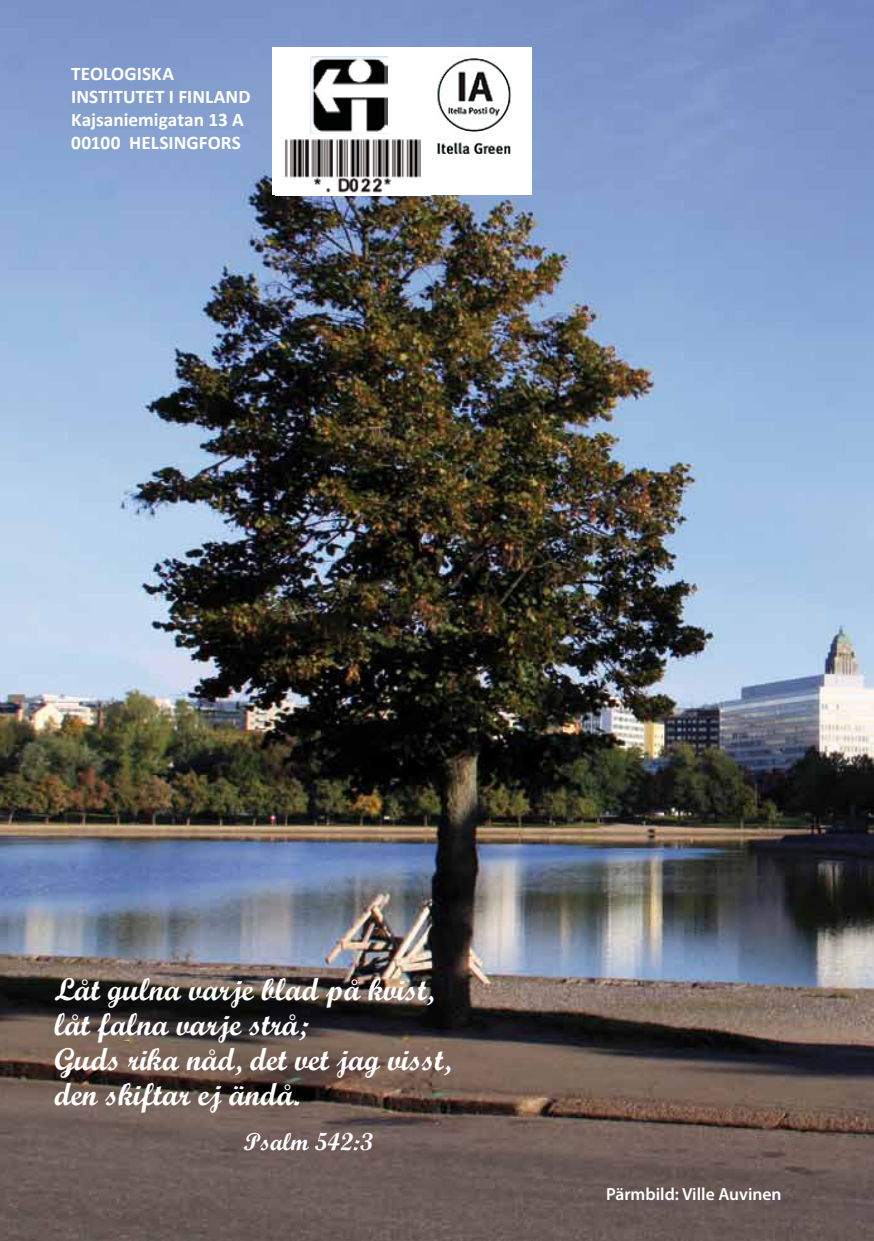
<style>
.page{position:relative;width:874px;height:1241px;background:#fff}
.page>*{position:absolute;margin:0;border:0;box-sizing:border-box;transform-origin:0 0}
.t1{font:31.5px/35px "Script MT Bold";color:#fff}
.t2{font:24.5px "Script MT Bold";color:#fff}
.t3{font:700 19.25px/23.1px "Calibri";letter-spacing:.005em;color:#fff}
.t4{font:600 17.5px "Myriad Pro";color:#fff}
</style>
<div class="page">
<img style="left:0;top:0;width:873px;height:1240px">
<div style="left:272px;top:47px;width:260px;height:147px;background:#fff"></div>
<img style="left:437px;top:58px;width:75px;height:97px">
<img style="left:275px;top:139px;width:155px;height:56px">
<img style="left:311px;top:57px;width:77px;height:77px">
<p class="t3" style="left:71px;top:62px;width:181px">TEOLOGISKA<br>INSTITUTET I FINLAND<br>Kajsaniemigatan 13 A<br>00100 HELSINGFORS</p>
<p class="t1" style="left:55px;top:971px;width:398px">Låt gulna varje blad på kvist, låt falna varje strå;<br>Guds rika nåd, det vet jag visst, den skiftar ej ändå.</p>
<p class="t2" style="left:244px;top:1126px;width:130px">Psalm 542:3</p>
<p class="t4" style="left:605px;top:1182px;width:177px">Pärmbild: Ville Auvinen</p>
</div>
